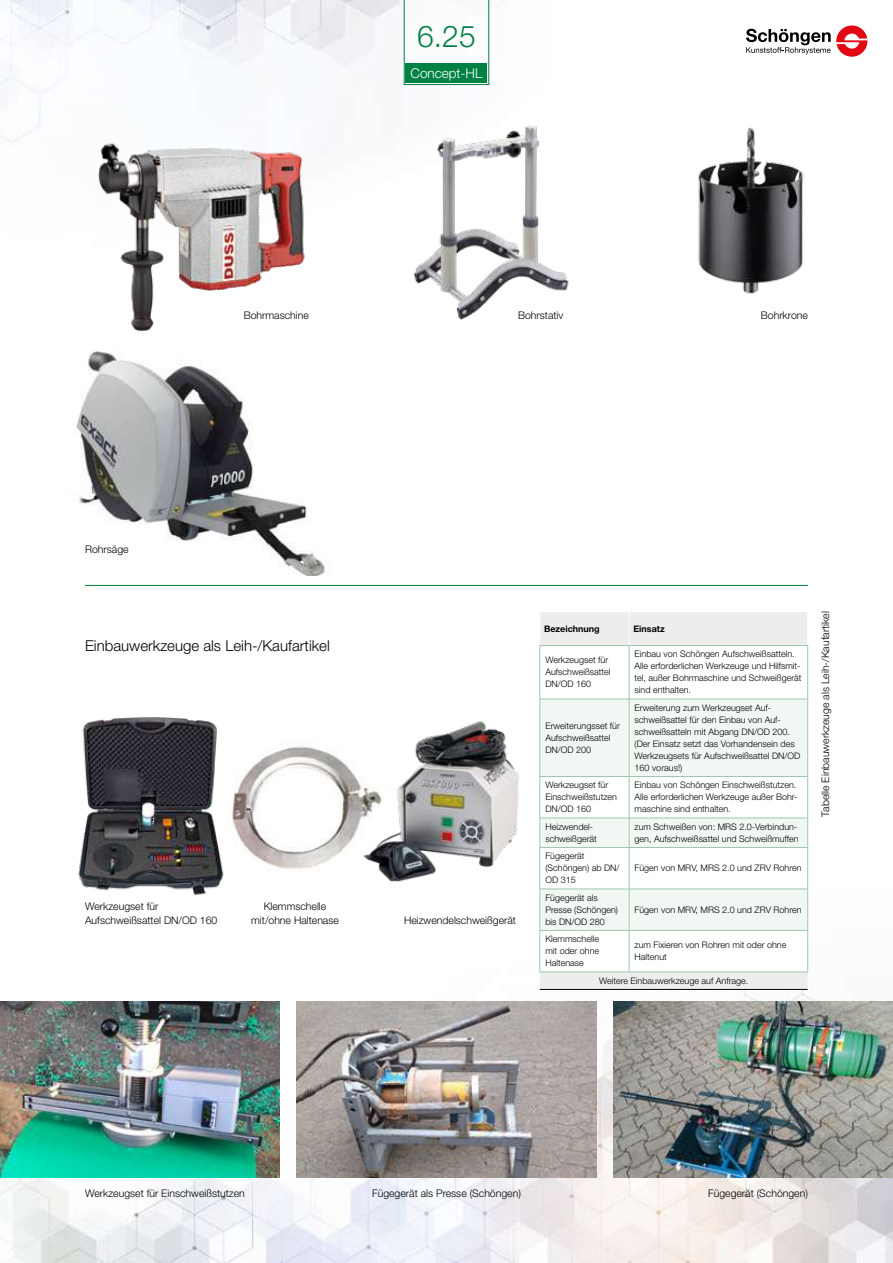
<style>
.page{position:relative;width:893px;height:1263px;background:#fff}
.page>*{position:absolute;margin:0;border:0;box-sizing:border-box;transform-origin:0 0}
.t1{font:300 30px "Helvetica Neue LT Pro";color:#008244}
.t2{font:300 15px "Helvetica Neue LT Pro";color:#000}
.t3{font:300 13.5px "Helvetica Neue LT Pro";color:#fff}
.t4{font:300 10.5px/13.5px "Helvetica Neue LT Pro";color:#000}
.t5{font:300 9px/12px "Helvetica Neue LT Pro";color:#000}
.t6{font:700 9px "Helvetica Neue LT Pro";color:#000}
</style>
<div class="page">
<img style="left:0;top:0;width:893px;height:1263px">
<svg style="left:404px;top:0;width:85px;height:85px"></svg>
<div style="left:406px;top:63px;width:81px;height:20px;background:#008244"></div>
<svg style="left:746px;top:26px;width:121px;height:31px"></svg>
<hr style="left:85px;top:585px;width:723px;height:1px;background:#008244">
<svg style="left:540px;top:612px;width:268px;height:377px"></svg>
<div style="left:541px;top:700px;width:266px;height:76px;background:#f1f7f3"></div>
<svg style="left:541px;top:777px;width:266px;height:195px"></svg>
<hr style="left:540px;top:611px;width:89px;height:1px;background:#fff">
<hr style="left:540px;top:612px;width:1px;height:33px;background:#fff">
<hr style="left:629px;top:611px;width:179px;height:1px;background:#fff">
<hr style="left:629px;top:612px;width:1px;height:33px;background:#fff">
<hr style="left:807px;top:612px;width:1px;height:33px;background:#fff">
<hr style="left:540px;top:645px;width:89px;height:1px;background:#9ec8ad">
<hr style="left:540px;top:646px;width:1px;height:53px;background:#9ec8ad">
<hr style="left:629px;top:645px;width:179px;height:1px;background:#9ec8ad">
<hr style="left:629px;top:646px;width:1px;height:53px;background:#9ec8ad">
<hr style="left:807px;top:646px;width:1px;height:53px;background:#9ec8ad">
<hr style="left:540px;top:699px;width:89px;height:1px;background:#9ec8ad">
<hr style="left:540px;top:699px;width:1px;height:77px;background:#9ec8ad">
<hr style="left:629px;top:699px;width:179px;height:1px;background:#9ec8ad">
<hr style="left:629px;top:699px;width:1px;height:77px;background:#9ec8ad">
<hr style="left:807px;top:699px;width:1px;height:77px;background:#9ec8ad">
<hr style="left:540px;top:776px;width:89px;height:1px;background:#9ec8ad">
<hr style="left:540px;top:777px;width:1px;height:41px;background:#9ec8ad">
<hr style="left:629px;top:776px;width:179px;height:1px;background:#9ec8ad">
<hr style="left:629px;top:777px;width:1px;height:41px;background:#9ec8ad">
<hr style="left:807px;top:777px;width:1px;height:41px;background:#9ec8ad">
<hr style="left:540px;top:818px;width:89px;height:1px;background:#9ec8ad">
<svg style="left:540px;top:818px;width:1px;height:29px"></svg>
<hr style="left:629px;top:818px;width:179px;height:1px;background:#9ec8ad">
<svg style="left:629px;top:818px;width:1px;height:29px"></svg>
<svg style="left:807px;top:818px;width:1px;height:29px"></svg>
<hr style="left:540px;top:847px;width:89px;height:1px;background:#9ec8ad">
<hr style="left:540px;top:848px;width:1px;height:41px;background:#9ec8ad">
<hr style="left:629px;top:847px;width:179px;height:1px;background:#9ec8ad">
<hr style="left:629px;top:848px;width:1px;height:41px;background:#9ec8ad">
<hr style="left:807px;top:848px;width:1px;height:41px;background:#9ec8ad">
<hr style="left:540px;top:889px;width:89px;height:1px;background:#9ec8ad">
<hr style="left:540px;top:889px;width:1px;height:41px;background:#9ec8ad">
<hr style="left:629px;top:889px;width:179px;height:1px;background:#9ec8ad">
<hr style="left:629px;top:889px;width:1px;height:41px;background:#9ec8ad">
<hr style="left:807px;top:889px;width:1px;height:41px;background:#9ec8ad">
<hr style="left:540px;top:930px;width:89px;height:1px;background:#9ec8ad">
<hr style="left:540px;top:931px;width:1px;height:41px;background:#9ec8ad">
<hr style="left:629px;top:930px;width:179px;height:1px;background:#9ec8ad">
<hr style="left:629px;top:931px;width:1px;height:41px;background:#9ec8ad">
<hr style="left:807px;top:931px;width:1px;height:41px;background:#9ec8ad">
<hr style="left:540px;top:972px;width:89px;height:1px;background:#9ec8ad">
<hr style="left:629px;top:972px;width:179px;height:1px;background:#9ec8ad">
<hr style="left:540px;top:989px;width:89px;height:1px;background:#000">
<hr style="left:629px;top:989px;width:179px;height:1px;background:#000">
<img style="left:613px;top:1002px;width:280px;height:175px">
<img style="left:296px;top:1002px;width:300px;height:175px">
<img style="left:0;top:1002px;width:279px;height:175px">
<img style="left:74px;top:703px;width:157px;height:193px">
<img style="left:354px;top:703px;width:175px;height:188px">
<img style="left:213px;top:738px;width:177px;height:133px">
<img style="left:678px;top:88px;width:144px;height:216px">
<img style="left:75px;top:123px;width:270px;height:219px">
<img style="left:404px;top:100px;width:174px;height:232px">
<img style="left:55px;top:352px;width:298px;height:224px">
<h1 class="t1" style="left:417px;top:18px;width:60px">6.25</h1>
<h3 class="t3" style="left:411px;top:65px;width:73px">Concept-HL</h3>
<p class="t4" style="left:244px;top:308px;width:67px">Bohrmaschine</p>
<p class="t4" style="left:518px;top:308px;width:47px">Bohrstativ</p>
<p class="t4" style="left:761px;top:308px;width:49px">Bohrkrone</p>
<p class="t4" style="left:85px;top:542px;width:45px">Rohrsäge</p>
<h2 class="t2" style="left:85px;top:636px;width:246px">Einbauwerkzeuge als Leih-/Kaufartikel</h2>
<p class="t4" style="left:85px;top:899px;width:134px">Werkzeugset für<br>Aufschweißsattel DN/OD 160</p>
<p class="t4" style="left:251px;top:899px;width:89px;text-align:center">Klemmschelle mit/ohne Haltenase</p>
<p class="t4" style="left:404px;top:913px;width:114px">Heizwendelschweißgerät</p>
<p class="t6" style="left:544px;top:623px;width:57px">Bezeichnung</p>
<p class="t6" style="left:633px;top:623px;width:33px">Einsatz</p>
<p class="t5" style="left:545px;top:654px;width:67px">Werkzeugset für<br>Aufschweißsattel<br>DN/OD 160</p>
<p class="t5" style="left:635px;top:648px;width:168px">Einbau von Schöngen Aufschweißsatteln.<br>Alle erforderlichen Werkzeuge und Hilfsmit&shy;tel, außer Bohrmaschine und Schweißgerät sind enthalten.</p>
<p class="t5" style="left:545px;top:719px;width:76px">Erweiterungsset für<br>Aufschweißsattel<br>DN/OD 200</p>
<p class="t5" style="left:635px;top:701px;width:167px">Erweiterung zum Werkzeugset Auf&shy;schweißsattel für den Einbau von Auf&shy;schweißsatteln mit Abgang DN/OD 200. (Der Einsatz setzt das Vorhandensein des Werkzeugsets für Aufschweißsattel DN/OD 160 voraus!)</p>
<p class="t5" style="left:545px;top:779px;width:73px">Werkzeugset für<br>Einschweißstutzen<br>DN/OD 160</p>
<p class="t5" style="left:635px;top:779px;width:164px">Einbau von Schöngen Einschweißstutzen.<br>Alle erforderlichen Werkzeuge außer Bohr&shy;maschine sind enthalten.</p>
<p class="t5" style="left:545px;top:820px;width:53px">Heizwendel&shy;schweißgerät</p>
<p class="t5" style="left:635px;top:820px;width:165px">zum Schweißen von: MRS 2.0-Verbindun&shy;gen, Aufschweißsattel und Schweißmuffen</p>
<p class="t5" style="left:545px;top:850px;width:76px">Fügegerät (Schöngen) ab DN/<br>OD 315</p>
<p class="t5" style="left:635px;top:862px;width:169px">Fügen von MRV, MRS 2.0 und ZRV Rohren</p>
<p class="t5" style="left:545px;top:891px;width:74px">Fügegerät als<br>Presse (Schöngen) bis DN/OD 280</p>
<p class="t5" style="left:635px;top:903px;width:169px">Fügen von MRV, MRS 2.0 und ZRV Rohren</p>
<p class="t5" style="left:545px;top:933px;width:55px;text-align:justify">Klemmschelle mit oder ohne Haltenase</p>
<p class="t5" style="left:635px;top:939px;width:153px">zum Fixieren von Rohren mit oder ohne<br>Haltenut</p>
<p class="t5" style="left:599px;top:974px;width:151px">Weitere Einbauwerkzeuge auf Anfrage.</p>
<p class="t4" style="left:818px;top:816px;width:207px;rotate:-90deg">Tabelle Einbauwerkzeuge als Leih-/Kaufartikel</p>
<p class="t4" style="left:85px;top:1186px;width:161px">Werkzeugset für Einschweißstutzen</p>
<p class="t4" style="left:372px;top:1186px;width:150px">Fügegerät als Presse (Schöngen)</p>
<p class="t4" style="left:708px;top:1186px;width:101px">Fügegerät (Schöngen)</p>
</div>
